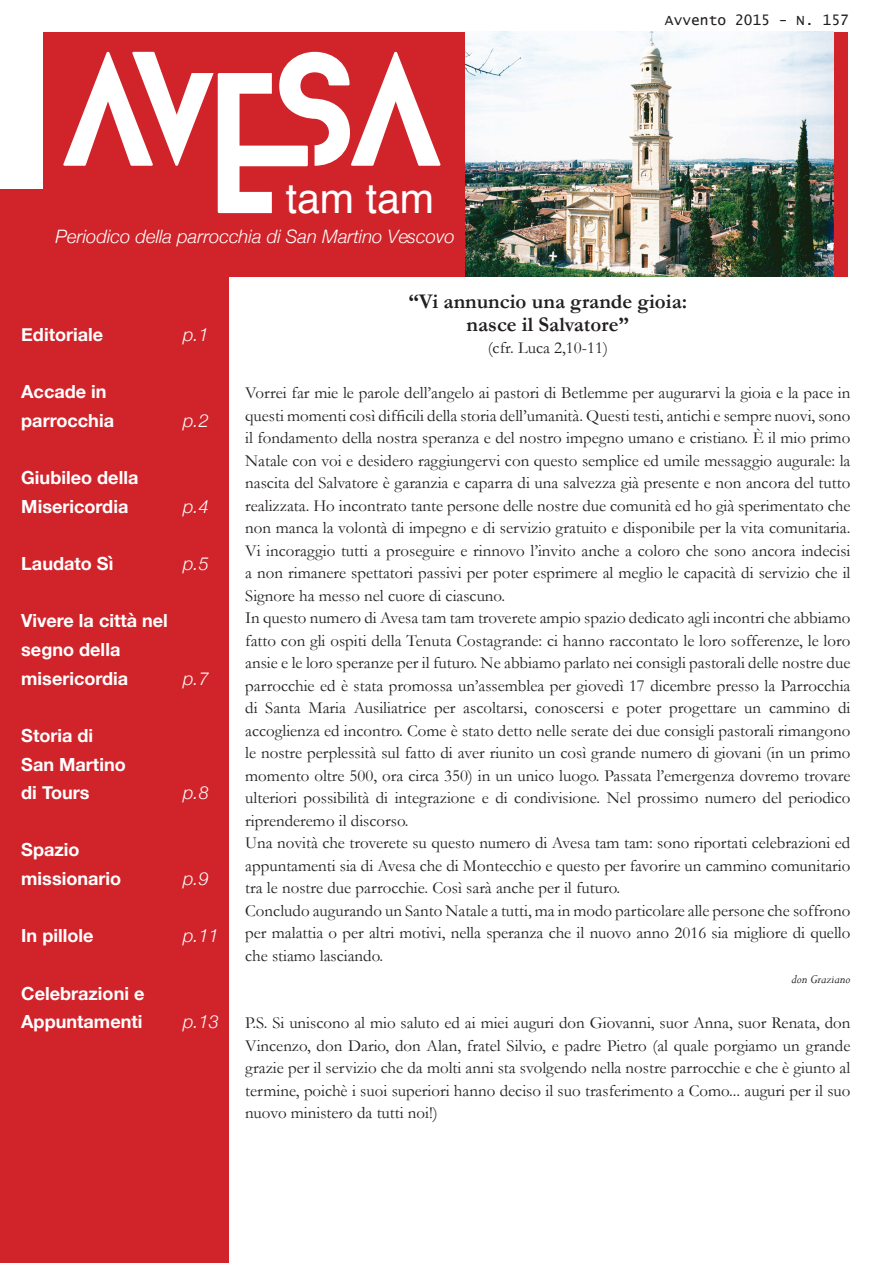
<style>
.page{position:relative;width:893px;height:1263px;background:#fff}
.page>*{position:absolute;margin:0;border:0;box-sizing:border-box;transform-origin:0 0}
.t1{font:41.1px "Helvetica";color:#fff}
.t2{font:700 21px/22.5px "Garamond";color:#231f20;text-align:center}
.t3{font:italic 300 18.45px "Helvetica Neue";color:#fff}
.t4{font:700 18.15px/28.7px "Helvetica Neue";color:#fff}
.t5{font:italic 300 18.15px "Helvetica Neue";color:#fff}
.t6{font:16.95px/22.5px "Garamond";color:#231f20}
.t7{font:14.55px "Lucida Console";color:#231f20}
.t8{font:italic 13.5px "Perpetua";color:#231f20}
</style>
<div class="page">
<div style="left:0;top:189px;width:229px;height:1074px;background:#d1232a"></div>
<div style="left:43px;top:32px;width:805px;height:244px;background:#d1232a"></div>
<img style="left:466px;top:32px;width:368px;height:244px">
<svg style="left:63px;top:52px;width:378px;height:161px"></svg>
<h1 class="t1" style="left:286px;top:167px;width:150px">tam tam</h1>
<p class="t3" style="left:56px;top:222px;width:401px">Periodico della parrocchia di San Martino Vescovo</p>
<p class="t7" style="left:665px;top:13px;width:185px">Avvento 2015 - N. 157</p>
<p class="t4" style="left:21px;top:320px;width:84px">Editoriale</p>
<p class="t5" style="left:183px;top:320px;width:27px">p.1</p>
<p class="t4" style="left:21px;top:378px;width:94px">Accade in parrocchia</p>
<p class="t4" style="left:21px;top:464px;width:119px">Giubileo della<br>Misericordia</p>
<p class="t5" style="left:183px;top:406px;width:27px">p.2</p>
<p class="t5" style="left:183px;top:492px;width:27px">p.4</p>
<p class="t4" style="left:21px;top:550px;width:94px">Laudato Sì</p>
<p class="t5" style="left:183px;top:549px;width:27px">p.5</p>
<p class="t4" style="left:21px;top:607px;width:148px">Vivere la città nel segno della misericordia</p>
<p class="t5" style="left:183px;top:664px;width:27px">p.7</p>
<p class="t4" style="left:21px;top:721px;width:106px">Storia di<br>San Martino di Tours</p>
<p class="t4" style="left:21px;top:836px;width:102px">Spazio missionario</p>
<p class="t5" style="left:183px;top:778px;width:27px">p.8</p>
<p class="t5" style="left:183px;top:864px;width:27px">p.9</p>
<p class="t4" style="left:21px;top:922px;width:74px">In pillole</p>
<p class="t5" style="left:183px;top:921px;width:37px">p.11</p>
<p class="t4" style="left:21px;top:979px;width:125px">Celebrazioni e<br>Appuntamenti</p>
<p class="t5" style="left:183px;top:1007px;width:37px">p.13</p>
<p class="t2" style="left:408px;top:290px;width:280px">“Vi annuncio una grande gioia: nasce il Salvatore”</p>
<p class="t6" style="left:488px;top:336px;width:122px">(cfr. Luca 2,10-11)</p>
<p class="t6" style="left:245px;top:381px;width:607px">Vorrei far mie le parole dell’angelo ai pastori di Betlemme per augurarvi la gioia e la pace in questi momenti così difficili della storia dell’umanità. Questi testi, antichi e sempre nuovi, sono il fondamento della nostra speranza e del nostro impegno umano e cristiano. È il mio primo Natale con voi e desidero raggiungervi con questo semplice ed umile messaggio augurale: la nascita del Salvatore è garanzia e caparra di una salvezza già presente e non ancora del tutto realizzata. Ho incontrato tante persone delle nostre due comunità ed ho già sperimentato che non manca la volontà di impegno e di servizio gratuito e disponibile per la vita comunitaria.<br>Vi incoraggio tutti a proseguire e rinnovo l’invito anche a coloro che sono ancora indecisi a non rimanere spettatori passivi per poter esprimere al meglio le capacità di servizio che il Signore ha messo nel cuore di ciascuno.<br>In questo numero di Avesa tam tam troverete ampio spazio dedicato agli incontri che abbiamo fatto con gli ospiti della Tenuta Costagrande: ci hanno raccontato le loro sofferenze, le loro ansie e le loro speranze per il futuro. Ne abbiamo parlato nei consigli pastorali delle nostre due parrocchie ed è stata promossa un’assemblea per giovedì 17 dicembre presso la Parrocchia di Santa Maria Ausiliatrice per ascoltarsi, conoscersi e poter progettare un cammino di accoglienza ed incontro. Come è stato detto nelle serate dei due consigli pastorali rimangono le nostre perplessità sul fatto di aver riunito un così grande numero di giovani (in un primo momento oltre 500, ora circa 350) in un unico luogo. Passata l’emergenza dovremo trovare ulteriori possibilità di integrazione e di condivisione. Nel prossimo numero del periodico riprenderemo il discorso.<br>Una novità che troverete su questo numero di Avesa tam tam: sono riportati celebrazioni ed appuntamenti sia di Avesa che di Montecchio e questo per favorire un cammino comunitario tra le nostre due parrocchie. Così sarà anche per il futuro.<br>Concludo augurando un Santo Natale a tutti, ma in modo particolare alle persone che soffrono per malattia o per altri motivi, nella speranza che il nuovo anno 2016 sia migliore di quello che stiamo lasciando.</p>
<p class="t8" style="left:791px;top:971px;width:61px">don Graziano</p>
<p class="t6" style="left:245px;top:1011px;width:607px;text-align:justify">P.S. Si uniscono al mio saluto ed ai miei auguri don Giovanni, suor Anna, suor Renata, don Vincenzo, don Dario, don Alan, fratel Silvio, e padre Pietro (al quale porgiamo un grande grazie per il servizio che da molti anni sta svolgendo nella nostre parrocchie e che è giunto al termine, poichè i suoi superiori hanno deciso il suo trasferimento a Como... auguri per il suo nuovo ministero da tutti noi!)</p>
</div>
